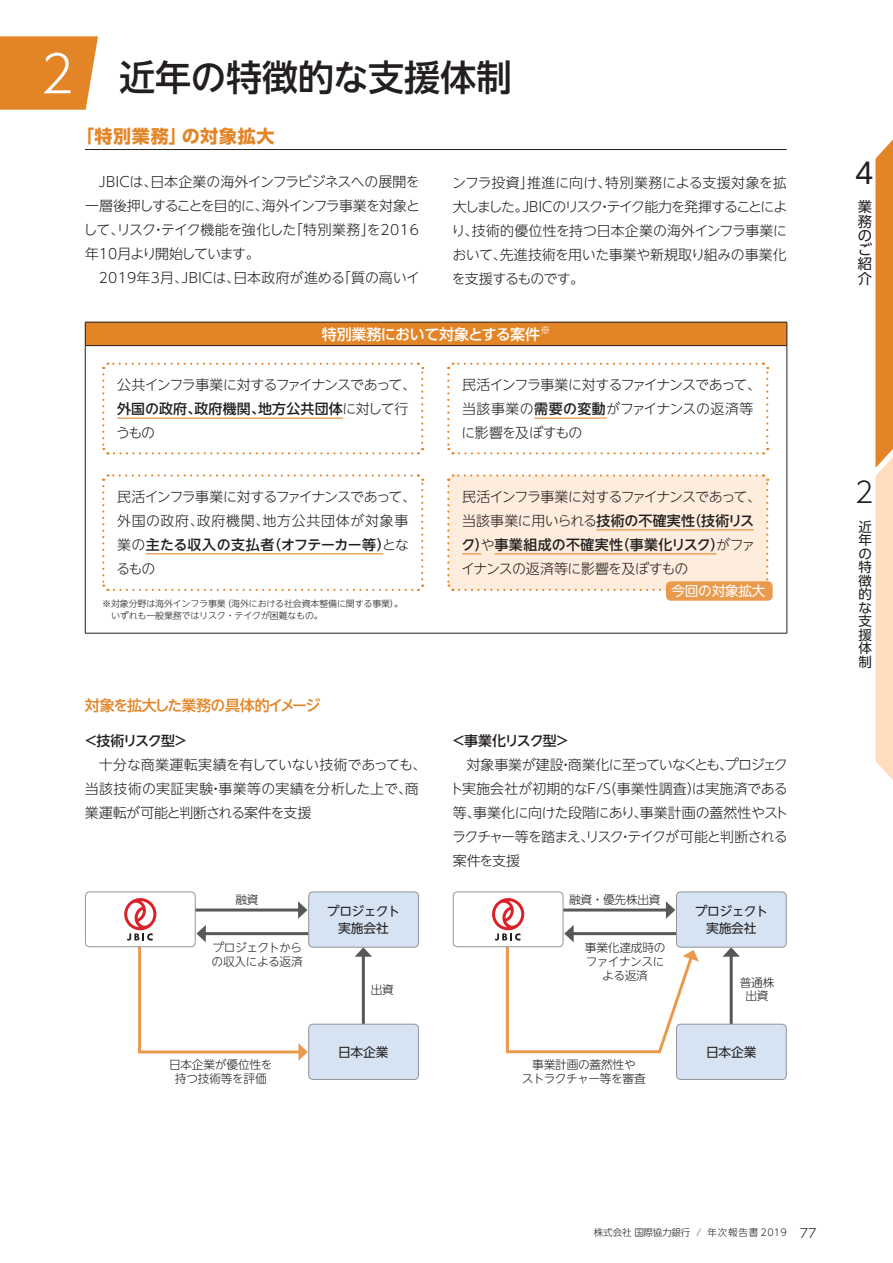
<style>
.page{position:relative;width:893px;height:1263px;background:#fff}
.page>*{position:absolute;margin:0;border:0;box-sizing:border-box;transform-origin:0 0}
.t1{font:300 51px "UD Shin Go Pro";color:#fff}
.t2{font:500 36px "UD Shin Go NT Pr 6 N";color:#231f20}
.t3{font:28.5px "UD Shin Go Pro";color:#231f20}
.t4{font:300 28.5px "UD Shin Go Pro";color:#231f20}
.t5{font:700 18px "UD Shin Go Pr 6";letter-spacing:.04em;color:#e38527}
.t6{font:500 15px "UD Shin Go NT Pr 6 N";letter-spacing:-.08em;color:#e38527}
.BODY{font:500 15px "UD Shin Go Pr 6";letter-spacing:-.025em;color:#fff}
.t7{font:14.25px/14.2px "UD Shin Go Pro";color:#231f20;text-align:justify}
.BODY-2{font:300 13.95px/24px "UD Shin Go NT Pr 6 N";letter-spacing:-.035em;color:#231f20;text-align:justify}
.BODY-3{font:300 13.95px/24px "UD Shin Go NT Pr 6 N";letter-spacing:-.06em;color:#231f20}
.BODY-4{font:300 13.95px/24px "UD Shin Go NT Pr 6 N";letter-spacing:-.015em;color:#231f20}
.BODY-5{font:300 13.95px/24px "UD Shin Go NT Pr 6 N";letter-spacing:-.01em;color:#231f20}
.BODY-6{font:300 13.95px/24px "UD Shin Go NT Pr 6 N";letter-spacing:-.055em;color:#231f20}
.BODY-7{font:300 13.95px/24px "UD Shin Go NT Pr 6 N";letter-spacing:-.08em;color:#231f20}
.BODY-8{font:300 13.95px "UD Shin Go NT Pr 6 N";letter-spacing:.015em;color:#231f20}
.BODY-9{font:500 13.95px "UD Shin Go NT Pr 6 N";letter-spacing:-.085em;color:#231f20}
._5章_役印表{font:13.65px "UD Shin Go NT Pr 6 N";letter-spacing:-.025em;color:#fff}
.t8{font:13.5px/13.5px "UD Shin Go Pro";color:#231f20;text-align:justify}
._4章_図8_5_R{font:12.75px/17.2px "UD Shin Go NT Pr 6 N";letter-spacing:-.025em;color:#231f20;text-align:center}
._4章_図8_5_R-2{font:300 11.7px/13.8px "UD Shin Go NT Pr 6 N";letter-spacing:-.025em;color:#231f20;text-align:center}
._4章_図8_5_R-3{font:300 11.7px "UD Shin Go NT Pr 6 N";letter-spacing:-.045em;color:#231f20}
.t9{font:300 9.6px "UD Shin Go Pro";letter-spacing:-.015em;color:#231f20}
.資料_表下_注_6pt_L{font:300 9px/12px "UD Shin Go NT Pr 6 N";letter-spacing:-.02em;color:#231f20}
.s1{font-weight:500}
.s2{color:#57585a}
.s3{font-size:12.75px}
</style>
<div class="page">
<div style="left:85px;top:322px;width:702px;height:24px;background:#e38527"></div>
<hr style="left:85px;top:322px;width:702px;height:1px;background:#231f20">
<svg style="left:85px;top:322px;width:1px;height:23px"></svg>
<svg style="left:787px;top:322px;width:1px;height:23px"></svg>
<hr style="left:85px;top:345px;width:702px;height:1px;background:#231f20">
<hr style="left:85px;top:346px;width:1px;height:287px;background:#231f20">
<hr style="left:787px;top:346px;width:1px;height:287px;background:#231f20">
<hr style="left:85px;top:633px;width:702px;height:1px;background:#231f20">
<svg style="left:102px;top:362px;width:322px;height:93px"></svg>
<svg style="left:447px;top:362px;width:322px;height:93px"></svg>
<svg style="left:102px;top:474px;width:322px;height:117px"></svg>
<div style="left:447px;top:474px;width:322px;height:117px;background:#feeddc"></div>
<svg style="left:876px;top:139px;width:17px;height:641px;background:#f0b377"></svg>
<hr style="left:362px;top:954px;width:3px;height:71px;background:#57585a">
<svg style="left:355px;top:947px;width:17px;height:10px"></svg>
<hr style="left:730px;top:954px;width:3px;height:71px;background:#57585a">
<svg style="left:722px;top:947px;width:18px;height:10px"></svg>
<div style="left:85px;top:891px;width:111px;height:56px;border:1px solid #939598;border-radius:4px"></div>
<svg style="left:124px;top:898px;width:184px;height:163px"></svg>
<div style="left:453px;top:891px;width:110px;height:56px;border:1px solid #939598;border-radius:4px"></div>
<svg style="left:492px;top:898px;width:207px;height:156px"></svg>
<div style="left:309px;top:892px;width:109px;height:55px;background:#d6e3f2;border-radius:4px"></div>
<div style="left:308px;top:891px;width:111px;height:56px;border:1px solid #939598;border-radius:4px"></div>
<div style="left:676px;top:892px;width:110px;height:55px;background:#d6e3f2;border-radius:4px"></div>
<div style="left:676px;top:891px;width:111px;height:56px;border:1px solid #939598;border-radius:4px"></div>
<div style="left:309px;top:1024px;width:109px;height:55px;background:#d6e3f2;border-radius:4px"></div>
<div style="left:308px;top:1024px;width:111px;height:56px;border:1px solid #939598;border-radius:4px"></div>
<div style="left:676px;top:1024px;width:110px;height:55px;background:#d6e3f2;border-radius:4px"></div>
<div style="left:676px;top:1024px;width:111px;height:56px;border:1px solid #939598;border-radius:4px"></div>
<svg style="left:0;top:36px;width:98px;height:74px;background:#e48d36"></svg>
<div style="left:666px;top:581px;width:107px;height:20px;background:#e99a4d;border-radius:5px"></div>
<hr style="left:85px;top:149px;width:702px;height:1px;background:#231f20">
<p class="t1" style="left:40px;top:33px;width:35px">2</p>
<p class="t2" style="left:119px;top:48px;width:395px">近年の特徴的な支援体制</p>
<p class="t5" style="left:76px;top:122px;width:200px">「特別業務」の対象拡大</p>
<p class="BODY-2" style="left:84px;top:169px;width:338px;text-indent:15px">JBICは、日本企業の海外インフラビジネスへの展開を一層後押しすることを目的に、海外インフラ事業を対象として、リスク・テイク機能を強化した「特別業務」を2016年10月より開始しています。</p>
<p class="BODY-8" style="left:99px;top:266px;width:323px">2019年3月、JBICは、日本政府が進める「質の高いイ</p>
<p class="BODY-2" style="left:452px;top:170px;width:337px">ンフラ投資」推進に向け、特別業務による支援対象を拡大しました。JBICのリスク・テイク能力を発揮することにより、技術的優位性を持つ日本企業の海外インフラ事業において、先進技術を用いた事業や新規取り組みの事業化を支援するものです。</p>
<p class="BODY" style="left:322px;top:322px;width:230px">特別業務において対象とする案件<sup>※</sup></p>
<p class="BODY-7" style="left:116px;top:372px;width:302px">公共インフラ事業に対するファイナンスであって、<span class="s1">外国の政府、政府機関、地方公共団体</span>に対して行うもの</p>
<p class="BODY-6" style="left:461px;top:372px;width:301px">民活インフラ事業に対するファイナンスであって、当該事業の<span class="s1">需要の変動</span>がファイナンスの返済等に影響を及ぼすもの</p>
<p class="BODY-4" style="left:116px;top:484px;width:301px">民活インフラ事業に対するファイナンスであって、外国の政府、政府機関、地方公共団体が対象事業の<span class="s1">主たる収入の支払者（オフテーカー等）</span>となるもの</p>
<p class="BODY-3" style="left:461px;top:484px;width:301px">民活インフラ事業に対するファイナンスであって、当該事業に用いられる<span class="s1">技術の不確実性（技術リスク）</span>や<span class="s1">事業組成の不確実性（事業化リスク）</span>がファイナンスの返済等に影響を及ぼすもの</p>
<p class="資料_表下_注_6pt_L" style="left:111px;top:598px;width:294px;text-indent:-9px">※対象分野は海外インフラ事業（海外における社会資本整備に関する事業）。いずれも一般業務ではリスク・テイクが困難なもの。</p>
<p class="_5章_役印表" style="left:672px;top:580px;width:95px">今回の対象拡大</p>
<p class="t6" style="left:85px;top:693px;width:237px">対象を拡大した業務の具体的イメージ</p>
<p class="BODY-9" style="left:84px;top:729px;width:106px">＜技術リスク型＞</p>
<p class="BODY-5" style="left:85px;top:752px;width:343px;text-indent:14px">十分な商業運転実績を有していない技術であっても、当該技術の実証実験・事業等の実績を分析した上で、商業運転が可能と判断される案件を支援</p>
<p class="BODY-9" style="left:452px;top:729px;width:119px">＜事業化リスク型＞</p>
<p class="BODY-2" style="left:450px;top:752px;width:340px;text-indent:17px">対象事業が建設・商業化に至っていなくとも、プロジェクト実施会社が初期的なF/S（事業性調査）は実施済である等、事業化に向けた段階にあり、事業計画の蓋然性やストラクチャー等を踏まえ、リスク・テイクが可能と判断される案件を支援</p>
<p class="_4章_図8_5_R-2" style="left:235px;top:892px;width:25px">融資</p>
<p class="_4章_図8_5_R-2" style="left:569px;top:892px;width:93px">融資・優先株出資</p>
<p class="_4章_図8_5_R" style="left:327px;top:902px;width:75px">プロジェクト実施会社</p>
<p class="_4章_図8_5_R" style="left:695px;top:902px;width:75px">プロジェクト実施会社</p>
<p class="_4章_図8_5_R-2" style="left:212px;top:940px;width:93px;text-align:left">プロジェクトからの収入による返済</p>
<p class="_4章_図8_5_R-2" style="left:585px;top:940px;width:82px">事業化達成時の</p>
<p class="_4章_図8_5_R-3" style="left:586px;top:952px;width:80px">ファイナンスに</p>
<p class="_4章_図8_5_R-2" style="left:602px;top:968px;width:47px">よる返済</p>
<p class="_4章_図8_5_R-2" style="left:371px;top:982px;width:25px">出資</p>
<p class="_4章_図8_5_R-2" style="left:740px;top:975px;width:36px">普通株出資</p>
<p class="_4章_図8_5_R-2" style="left:169px;top:1057px;width:105px">日本企業が優位性を</p>
<p class="_4章_図8_5_R-2" style="left:175px;top:1071px;width:93px">持つ技術等を評価</p>
<p class="_4章_図8_5_R" style="left:338px;top:1043px;width:52px">日本企業</p>
<p class="_4章_図8_5_R" style="left:706px;top:1043px;width:52px">日本企業</p>
<p class="_4章_図8_5_R-2" style="left:532px;top:1057px;width:105px">事業計画の蓋然性や</p>
<p class="_4章_図8_5_R-3" style="left:522px;top:1069px;width:125px">ストラクチャー等を審査</p>
<h3 class="t3" style="left:855px;top:150px;width:20px">4</h3>
<p class="t7" style="left:858px;top:199px;width:16px">業務のご紹介</p>
<p class="t4" style="left:855px;top:470px;width:20px">2</p>
<p class="t8" style="left:858px;top:519px;width:15px">近年の特徴的な支援体制</p>
<p class="t9" style="left:594px;top:1225px;width:224px">株式会社 国際協力銀行 <span class="s2">/</span> 年次報告書 2019 <span class="s3">77</span></p>
</div>
